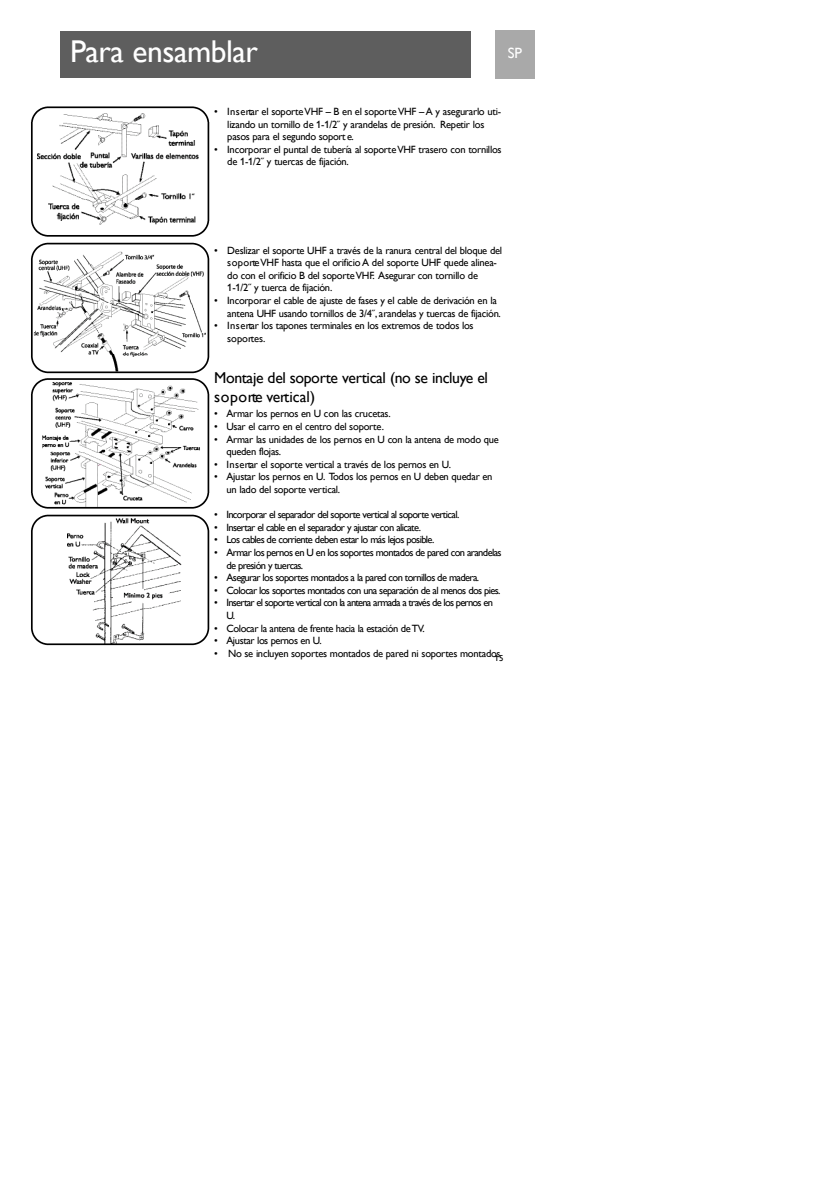
<style>
.page{position:relative;width:819px;height:1197px;background:#fff}
.page>*{position:absolute;margin:0;border:0;box-sizing:border-box;transform-origin:0 0}
.t1{font:31.5px "Gill Sans Alt One WGL";letter-spacing:-.015em;color:#fff}
.t2{font:15.75px/18.9px "Gill Sans Alt One WGL";letter-spacing:-.025em;color:#000}
.t3{font:14.88px "Gill Sans Alt One WGL";color:#fff}
.t4{font:10.5px/12.6px "Gill Sans Alt One WGL";letter-spacing:-.03em;color:#000}
.t5{font:10.5px/12.6px "Gill Sans Alt One WGL";letter-spacing:-.06em;color:#000}
.t6{font:10.5px/12.6px "Gill Sans Alt One WGL";letter-spacing:-.07em;color:#000}
.t7{font:8.75px "Gill Sans Alt One WGL";color:#000}
</style>
<div class="page">
<div style="left:495px;top:31px;width:40px;height:48px;background:#a9a9a9"></div>
<div style="left:60px;top:31px;width:411px;height:46px;background:#5e5e5e"></div>
<svg style="left:31px;top:106px;width:178px;height:131px"></svg>
<svg style="left:31px;top:243px;width:178px;height:266px"></svg>
<svg style="left:31px;top:515px;width:178px;height:130px"></svg>
<h1 class="t1" style="left:70px;top:32px;width:190px">Para ensamblar</h1>
<h3 class="t3" style="left:508px;top:45px;width:16px">SP</h3>
<p class="t4" style="left:227px;top:105px;width:275px;text-indent:-13px">• In s e rtar el soporteVHF – B en el soporteVHF – A y asegurarlo uti&shy;lizando un tornillo de 1-1/2˝ y arandelas de pre sió n . Repetir los pasos para el segundo soport e.</p>
<p class="t4" style="left:227px;top:143px;width:276px;text-indent:-13px">• Incorporar el puntal de tubería al soporteVHF trasero con tornillos de 1-1/2˝ y tuercas de fijación.</p>
<p class="t4" style="left:227px;top:244px;width:276px;text-indent:-13px">• Deslizar el soporte UHF a través de la ranura central del bloque del s o p o rteVHF hasta que el orificio A del soporte UHF quede alinea&shy;do con el orificio B del soporteV H F. Asegurar con tornillo de 1-1/2˝ y tuerca de fijación.</p>
<p class="t4" style="left:227px;top:294px;width:275px;text-indent:-13px">• Incorporar el cable de ajuste de fases y el cable de derivación en la antena UHF usando tornillos de 3/4˝, arandelas y tuercas de fijación.</p>
<p class="t4" style="left:227px;top:319px;width:248px;text-indent:-13px">• In s e rtar los tapones terminales en los extremos de todos los so p o rte s.</p>
<h2 class="t2" style="left:214px;top:368px;width:275px">Montaje del soporte ve rtical (no se incluye el s o p o rte ve rtic a l)</h2>
<p class="t4" style="left:214px;top:408px;width:178px">• Armar los pernos en U con las crucetas.</p>
<p class="t4" style="left:214px;top:420px;width:171px">• Usar el carro en el centro del soporte.</p>
<p class="t4" style="left:226px;top:433px;width:274px;text-indent:-12px">• Armar las unidades de los pernos en U con la antena de modo que queden flojas.</p>
<p class="t4" style="left:214px;top:458px;width:238px">• In s e rtar el soporte ve rtical a través de los pernos en U.</p>
<p class="t4" style="left:226px;top:471px;width:268px;text-indent:-12px">• Ajustar los pernos en U. Todos los pernos en U deben quedar en un lado del soporte ve rtic al.</p>
<p class="t5" style="left:214px;top:508px;width:247px">• Incorporar el separador del soporte vertical al soporte vertical.</p>
<p class="t5" style="left:214px;top:521px;width:208px">• In sertar el cable en el separador y ajustar con alicate.</p>
<p class="t5" style="left:214px;top:534px;width:222px">• Los cables de corriente deben estar lo más lejos posible.</p>
<p class="t5" style="left:226px;top:546px;width:277px;text-indent:-12px">• Armar los pernos en U en los soportes montados de pared con arandelas de presión y tuercas.</p>
<p class="t5" style="left:214px;top:571px;width:266px">• Asegurar los soportes montados a la pared con tornillos de madera.</p>
<p class="t5" style="left:214px;top:584px;width:288px">• Colocar los soportes montados con una separación de al menos dos pies.</p>
<p class="t6" style="left:226px;top:597px;width:268px;text-indent:-12px">• In sertar el soporte vertical con la antena armada a través de los pernos en<br>U.</p>
<p class="t4" style="left:214px;top:622px;width:212px">• Colocar la antena de frente hacia la estación deT V.</p>
<p class="t4" style="left:214px;top:634px;width:109px">• Ajustar los pernos en U.</p>
<p class="t4" style="left:214px;top:647px;width:288px">• No se incluyen soportes montados de pared ni soportes montados</p>
<p class="t7" style="left:495px;top:653px;width:10px">15</p>
</div>
